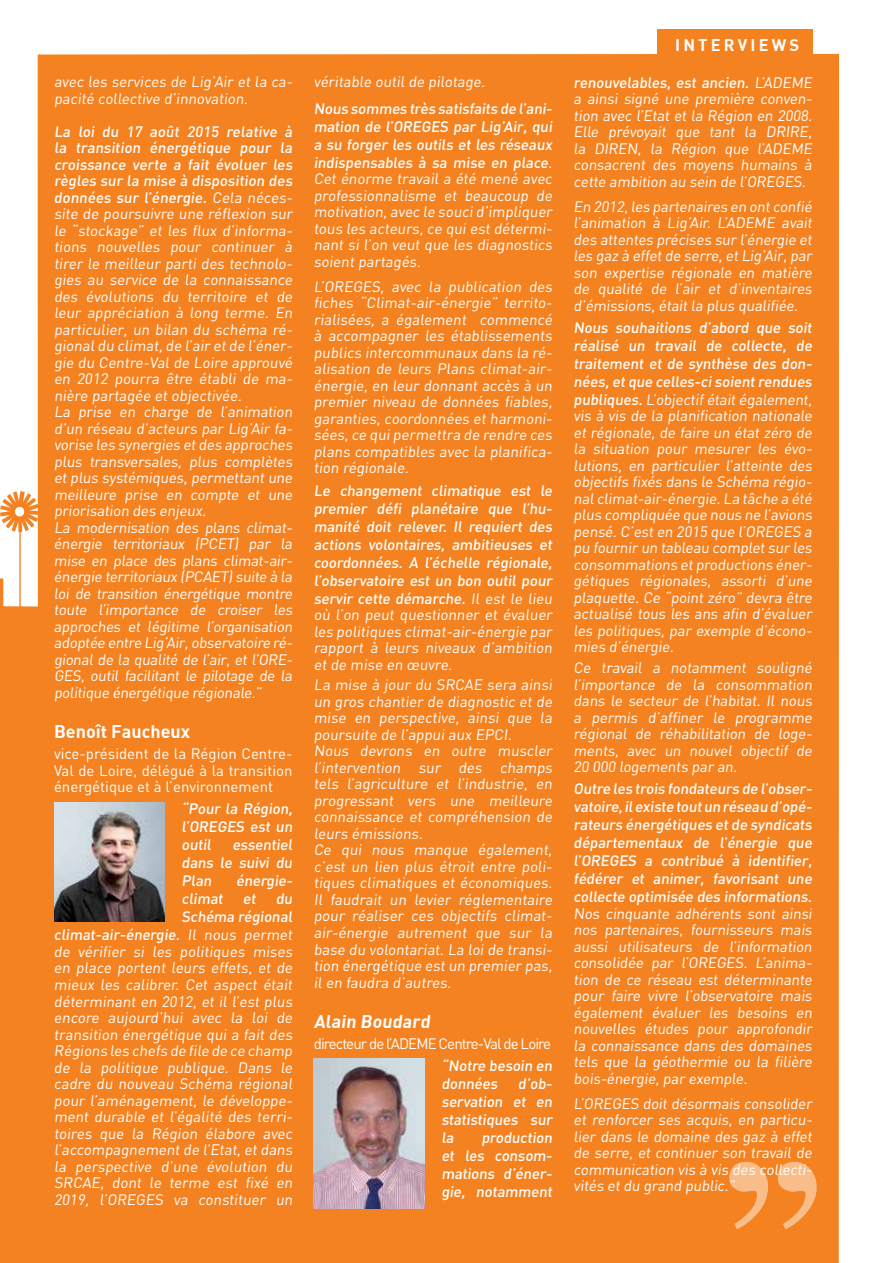
<style>
.page{position:relative;width:893px;height:1263px;background:#fff}
.page>*{position:absolute;margin:0;border:0;box-sizing:border-box;transform-origin:0 0}
.t1{font:18px "DIN Bold";color:#fff}
.t2{font:16.5px "DIN Bold";letter-spacing:.19em;color:#fff}
.t3{font:15px/16.5px "DIN";color:#fff;text-align:justify}
.t4{font:500 15px/18px "DIN";color:#fff;text-align:justify}
.t5{font:15px "DIN";letter-spacing:-.06em;color:#fff}
.s1{font-weight:500}
.s2{font-weight:400}
</style>
<div class="page">
<div style="left:0;top:54px;width:839px;height:1209px;background:#f58220"></div>
<div style="left:657px;top:29px;width:155px;height:26px;background:#f58220"></div>
<svg style="left:729px;top:1162px;width:88px;height:67px;background:#f69b4e"></svg>
<hr style="left:19px;top:525px;width:2px;height:92px;background:#f58220">
<svg style="left:0;top:491px;width:39px;height:41px"></svg>
<img style="left:314px;top:1058px;width:110px;height:151px">
<img style="left:54px;top:802px;width:111px;height:119px">
<p class="t3" style="left:54px;top:73px;width:242px">avec les services de Lig’Air et la ca&shy;pacité collective d’innovation.</p>
<p class="t3" style="left:54px;top:123px;width:242px;text-align:left"><span class="s1">La loi du 17 août 2015 relative à la transition énergétique pour la croissance verte a fait évoluer les règles sur la mise à disposition des données sur l’énergie.</span> Cela néces&shy;site de poursuivre une réflexion sur le “stockage” et les flux d’informa&shy;tions nouvelles pour continuer à tirer le meilleur parti des technolo&shy;gies au service de la connaissance des évolutions du territoire et de leur appréciation à long terme. En particulier, un bilan du schéma ré&shy;gional du climat,de l’air et de l’éner&shy;gie du Centre-Val de Loire approuvé en 2012 pourra être établi de ma&shy;nière partagée et objectivée.<br>La prise en charge de l’animation d’un réseau d’acteurs par Lig’Air fa&shy;vorise les synergies et des approches plus transversales, plus complètes et plus systémiques, permettant une meilleure prise en compte et une priorisation des enjeux.<br>La modernisation des plans climat&shy;énergie territoriaux (PCET) par la mise en place des plans climat-air&shy;énergie territoriaux (PCAET)suite à la loi de transition énergétique montre toute l’importance de croiser les approches et légitime l’organisation adoptée entre Lig’Air,observatoire ré&shy;gional de la qualité de l’air, et l’ORE-GES, outil facilitant le pilotage de la politique énergétique régionale.”</p>
<p class="t1" style="left:54px;top:720px;width:138px">Benoît Faucheux</p>
<p class="t3" style="left:54px;top:745px;width:240px">vice-président de la Région Centre-Val de Loire, délégué à la transition énergétique et à l’environnement</p>
<p class="t4" style="left:182px;top:799px;width:115px">“Pour la Région, l’OREGES est un outil</p>
<p class="t4" style="left:182px;top:835px;width:115px;text-indent:51px">essentiel dans le suivi du Plan</p>
<p class="t4" style="left:54px;top:871px;width:242px;text-align:right">énergie-<br>climat et du<br>Schéma régional climat-air-énergie. <span class="s2">Il nous permet</span></p>
<p class="t3" style="left:54px;top:943px;width:242px">de vérifier si les politiques mises en place portent leurs effets, et de mieux les calibrer. Cet aspect était déterminant en 2012, et il l’est plus encore aujourd’hui avec la loi de transition énergétique qui a fait des Régions les chefs de file de ce champ de la politique publique. Dans le cadre du nouveau Schéma régional pour l’aménagement, le développe&shy;ment durable et l’égalité des terri&shy;toires que la Région élabore avec l’accompagnement de l’Etat, et dans la perspective d’une évolution du SRCAE, dont le terme est fixé en 2019, l’OREGES va constituer un</p>
<p class="t3" style="left:314px;top:73px;width:175px">véritable outil de pilotage.</p>
<p class="t4" style="left:314px;top:99px;width:242px">Nous sommes très satisfaits de l’ani&shy;mation de l’OREGES par Lig’Air, qui a su forger les outils et les réseaux indispensables à sa mise en place<span class="s2">.</span></p>
<p class="t3" style="left:314px;top:170px;width:242px">Cet énorme travail a été mené avec professionnalisme et beaucoup de motivation,avec le soucid’impliquer tous les acteurs, ce qui est détermi&shy;nant si l’on veut que les diagnostics soient partagés.</p>
<p class="t3" style="left:314px;top:278px;width:242px">L’OREGES, avec la publication des fiches “Climat-air-énergie” territo&shy;rialisées, a également commencé à accompagner les établissements publics intercommunaux dans la ré&shy;alisation de leurs Plans climat-air&shy;énergie, en leur donnant accès à un premier niveau de données fiables, garanties, coordonnées et harmoni&shy;sées,ce quipermettra de rendre ces plans compatibles avec la planifica&shy;tion régionale.</p>
<p class="t4" style="left:314px;top:481px;width:242px">Le changement climatique est le premier défi planétaire que l’hu&shy;manité doit relever. Il requiert des actions volontaires, ambitieuses et coordonnées. A l’échelle régionale, l’observatoire est un bon outil pour servir cette démarche. <span class="s2">Il est le lieu</span></p>
<p class="t3" style="left:314px;top:606px;width:242px">où l’on peut questionner et évaluer les politiques climat-air-énergie par rapport à leurs niveaux d’ambition et de mise en œuvre.</p>
<p class="t3" style="left:314px;top:676px;width:242px;text-align:left">La mise à jour du SRCAE sera ainsi un gros chantier de diagnostic et de mise en perspective, ainsi que la poursuite de l’appui aux EPCI.<br>Nous devrons en outre muscler l’intervention sur des champs tels l’agriculture et l’industrie, en progressant vers une meilleure connaissance et compréhension de leurs émissions.<br>Ce qui nous manque également, c’est un lien plus étroit entre poli&shy;tiques climatiques et économiques.<br>Il faudrait un levier réglementaire pour réaliser ces objectifs climat&shy;air-énergie autrement que sur la base du volontariat. La loi de transi&shy;tion énergétique est un premier pas, il en faudra d’autres.</p>
<p class="t1" style="left:314px;top:1010px;width:121px">Alain Boudard</p>
<p class="t5" style="left:314px;top:1034px;width:239px">directeur de l’ADEME Centre-Val de Loire</p>
<p class="t4" style="left:441px;top:1056px;width:115px">“Notre besoin en données d’ob&shy;servation et en statistiques sur la</p>
<p class="t4" style="left:441px;top:1128px;width:115px;text-indent:40px">production et les consom&shy;mations d’éner&shy;gie, notamment</p>
<p class="t2" style="left:675px;top:34px;width:126px">INTERVIEWS</p>
<p class="t3" style="left:574px;top:74px;width:242px"><span class="s1">renouvelables, est ancien.</span> L’ADEME a ainsi signé une première conven&shy;tion avec l’Etat et la Région en 2008.<br>Elle prévoyait que tant la DRIRE, la DIREN, la Région que l’ADEME consacrent des moyens humains à cette ambition au sein de l’OREGES.</p>
<p class="t3" style="left:574px;top:198px;width:242px">En 2012,les partenaires en ont confié l’animation à Lig’Air. L’ADEME avait des attentes précises sur l’énergie et les gaz à effet de serre,et Lig’Air,par son expertise régionale en matière de qualité de l’air et d’inventaires d’émissions, était la plus qualifiée.</p>
<p class="t4" style="left:574px;top:318px;width:242px">Nous souhaitions d’abord que soit réalisé un travail de collecte, de traitement et de synthèse des don&shy;nées,et que celles-cisoient rendues publiques. <span class="s2">L’objectif était également,</span></p>
<p class="t3" style="left:574px;top:407px;width:242px">vis à vis de la planification nationale et régionale, de faire un état zéro de la situation pour mesurer les évo&shy;lutions, en particulier l’atteinte des objectifs fixés dans le Schéma régio&shy;nalclimat-air-énergie.La tâche a été plus compliquée que nous ne l’avions pensé. C’est en 2015 que l’OREGES a pu fournir un tableau complet sur les consommations et productions éner&shy;gétiques régionales, assorti d’une plaquette. Ce “point zéro” devra être actualisé tous les ans afin d’évaluer les politiques, par exemple d’écono&shy;mies d’énergie.</p>
<p class="t3" style="left:574px;top:659px;width:242px">Ce travail a notamment souligné l’importance de la consommation dans le secteur de l’habitat. Il nous a permis d’affiner le programme régional de réhabilitation de loge&shy;ments, avec un nouvel objectif de 20 000 logements par an.</p>
<p class="t4" style="left:574px;top:779px;width:242px">Outre les trois fondateurs de l’obser&shy;vatoire,il existe tout un réseau d’opé&shy;rateurs énergétiques et de syndicats départementaux de l’énergie que l’OREGES a contribué à identifier, fédérer et animer, favorisant une collecte optimisée des informations.</p>
<p class="t3" style="left:574px;top:905px;width:242px">Nos cinquante adhérents sont ainsi nos partenaires, fournisseurs mais aussi utilisateurs de l’information consolidée par l’OREGES. L’anima&shy;tion de ce réseau est déterminante pour faire vivre l’observatoire mais également évaluer les besoins en nouvelles études pour approfondir la connaissance dans des domaines tels que la géothermie ou la filière bois-énergie, par exemple.</p>
<p class="t3" style="left:574px;top:1095px;width:242px">L’OREGES doit désormais consolider et renforcer ses acquis, en particu&shy;lier dans le domaine des gaz à effet de serre, et continuer son travail de communication vis à vis des collecti&shy;vités et du grand public.”</p>
</div>
